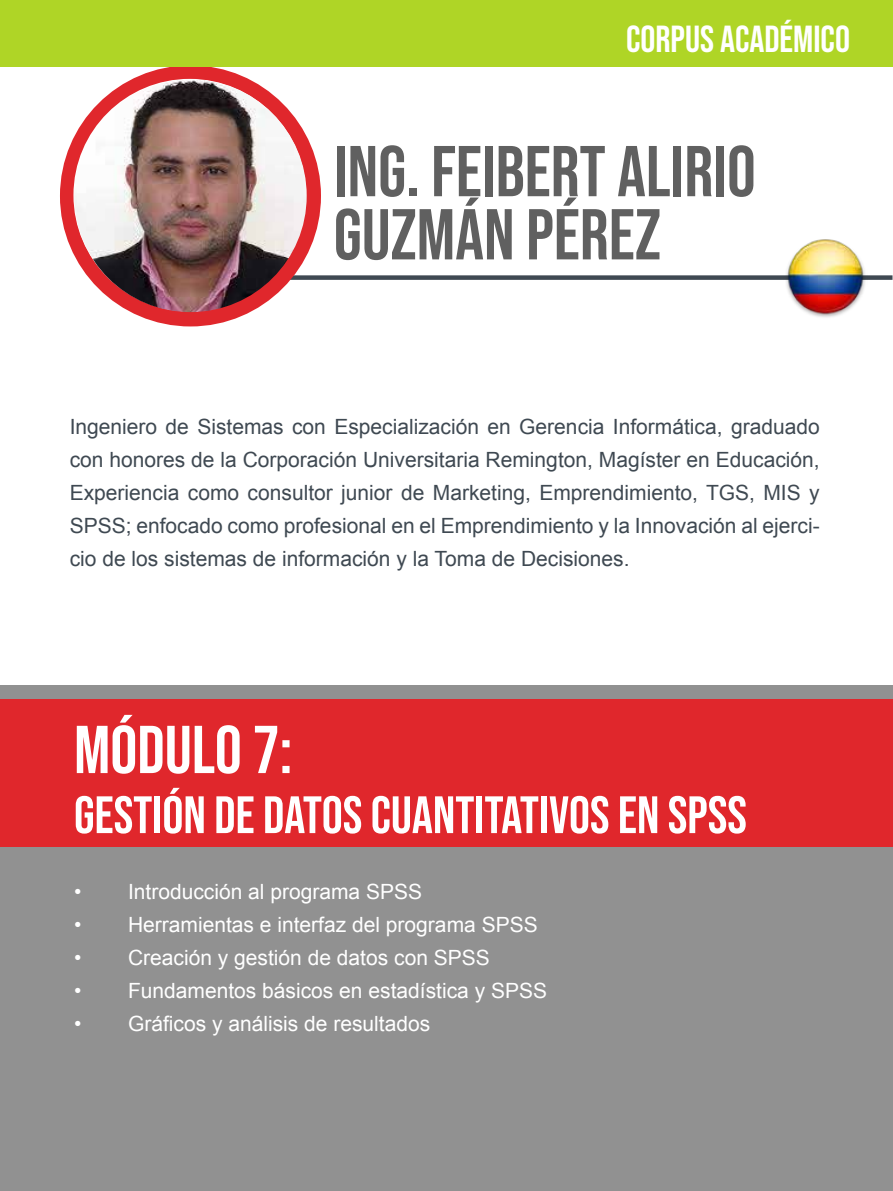
<style>
.page{position:relative;width:893px;height:1191px;background:#fff}
.page>*{position:absolute;margin:0;border:0;box-sizing:border-box;transform-origin:0 0}
.t1{font:71.7px/63.2px "Bebas Neue";color:#606060}
.t2{font:67.5px "Bebas Neue";color:#fff}
.t3{font:52.5px "Bebas Neue";color:#fff}
.t4{font:37.5px "Bebas Neue";color:#fff}
.t5{font:21px/33px "Arial";color:#3f4952;text-align:justify}
.t6{font:21px "Arial";color:#fff}
</style>
<div class="page">
<div style="left:283px;top:275px;width:609px;height:5px;background:#3f4952"></div>
<div style="left:60px;top:65px;width:261px;height:261px;background:#e0272c;border-radius:50%"></div>
<div style="left:0;top:685px;width:892px;height:506px;background:#919191"></div>
<img style="left:74px;top:80px;width:233px;height:232px;border-radius:116px">
<div style="left:0;top:0;width:892px;height:67px;background:#afd526"></div>
<img style="left:783px;top:239px;width:84px;height:79px">
<div style="left:0;top:699px;width:893px;height:147px;background:#e0272c"></div>
<h3 class="t4" style="left:626px;top:18px;width:226px">CORPUS ACADÉMICO</h3>
<h1 class="t1" style="left:334px;top:139px;width:424px">ING. FEIBERT ALIRIO<br>GUZMÁN PÉREZ</h1>
<p class="t5" style="left:70px;top:410px;width:752px">Ingeniero de Sistemas con Especialización en Gerencia Informática, graduado con honores de la Corporación Universitaria Remington, Magíster en Educación, Experiencia como consultor junior de Marketing, Emprendimiento, TGS, MIS y SPSS; enfocado como profesional en el Emprendimiento y la Innovación al ejerci&shy;cio de los sistemas de información y la Toma de Decisiones.</p>
<h2 class="t2" style="left:74px;top:711px;width:220px">MÓDULO 7:</h2>
<h3 class="t3" style="left:74px;top:785px;width:674px">GESTIÓN DE DATOS CUANTITATIVOS EN SPSS</h3>
<p class="t6" style="left:74px;top:878px;width:350px">• Introducción al programa SPSS</p>
<p class="t6" style="left:74px;top:911px;width:465px">• Herramientas e interfaz del programa SPSS</p>
<p class="t6" style="left:74px;top:944px;width:417px">• Creación y gestión de datos con SPSS</p>
<p class="t6" style="left:74px;top:977px;width:475px">• Fundamentos básicos en estadística y SPSS</p>
<p class="t6" style="left:74px;top:1010px;width:358px">• Gráficos y análisis de resultados</p>
</div>
